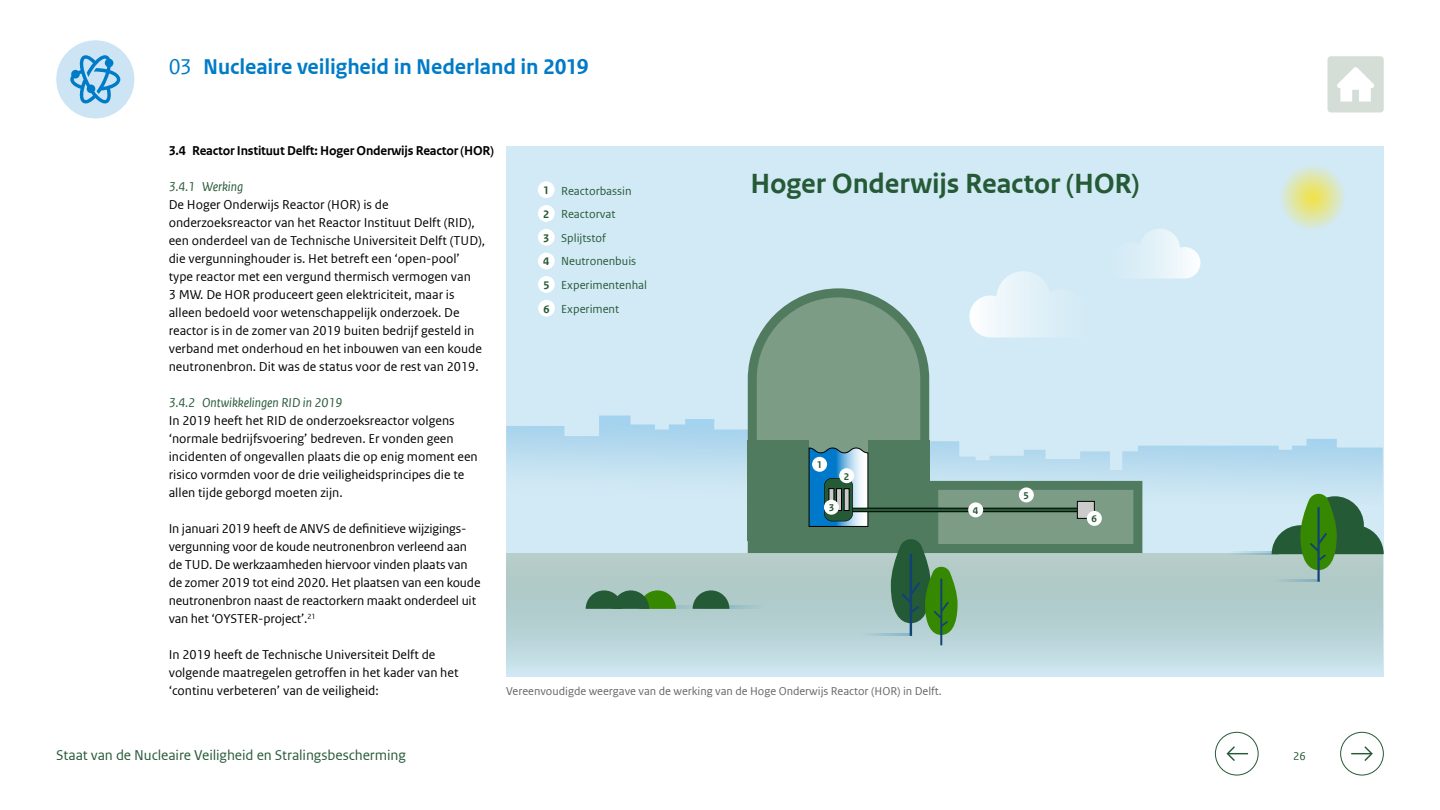
<style>
.page{position:relative;width:1440px;height:810px;background:#fff}
.page>*{position:absolute;margin:0;border:0;box-sizing:border-box;transform-origin:0 0}
.t1{font:700 29.25px "Rijksoverheid Sans Web Text";letter-spacing:-.005em;color:#255a36}
.t2{font:700 22.5px "Rijksoverheid Sans Web Text";letter-spacing:-.005em;color:#007bc7}
.t3{font:15px "Rijksoverheid Sans Web Text";letter-spacing:-.005em;color:#275937}
._06_Bodycopy{font:13.5px/18px "Rijksoverheid Sans Web Text";color:#000}
._05_Heading_H2{font:700 13.5px "Rijksoverheid Sans Web Text";letter-spacing:-.015em;color:#000}
._05_Heading_H3{font:italic 13.5px "Rijksoverheid Sans Web Text";color:#275937}
.t4{font:12.3px/23.5px "Rijksoverheid Sans Web Text";color:#275937}
.t5{font:12px "Rijksoverheid Sans Web Text";color:#666}
.t6{font:12px "Rijksoverheid Sans Web Text";color:#275937}
.t7{font:700 11.55px/23.8px "Rijksoverheid Sans Web Text";color:#275937;text-align:justify}
.t8{font:700 10.35px "Rijksoverheid Sans Web Text";color:#275937}
.s1{font-weight:400}
</style>
<div class="page">
<div style="left:1340px;top:732px;width:44px;height:43px;border:1px solid #275937;border-radius:50%"></div>
<svg style="left:1351px;top:746px;width:22px;height:15px"></svg>
<div style="left:1215px;top:732px;width:44px;height:43px;border:1px solid #275937;border-radius:50%"></div>
<svg style="left:1226px;top:746px;width:22px;height:15px"></svg>
<svg style="left:1328px;top:56px;width:56px;height:56px"></svg>
<div style="left:56px;top:40px;width:78px;height:78px;background:#cce4f4;border-radius:50%"></div>
<svg style="left:70px;top:55px;width:50px;height:49px"></svg>
<div style="left:506px;top:146px;width:878px;height:531px;background:#d2eaf5"></div>
<div style="left:506px;top:553px;width:877px;height:124px;background:linear-gradient(to bottom,#abc4be,#c4dfe8)"></div>
<svg style="left:506px;top:416px;width:877px;height:89px"></svg>
<svg style="left:1279px;top:164px;width:66px;height:66px;background:#dde6b3"></svg>
<svg style="left:538px;top:181px;width:17px;height:17px"></svg>
<svg style="left:538px;top:205px;width:17px;height:17px"></svg>
<svg style="left:538px;top:229px;width:17px;height:17px"></svg>
<svg style="left:538px;top:252px;width:17px;height:18px"></svg>
<svg style="left:538px;top:276px;width:17px;height:17px"></svg>
<svg style="left:538px;top:300px;width:17px;height:17px"></svg>
<hr style="left:643px;top:605px;width:87px;height:4px;background:#9fc1c6">
<hr style="left:703px;top:605px;width:87px;height:4px;background:#9cc0c5">
<svg style="left:693px;top:590px;width:36px;height:19px"></svg>
<svg style="left:586px;top:590px;width:90px;height:19px;background:#407840"></svg>
<svg style="left:1206px;top:551px;width:66px;height:3px"></svg>
<svg style="left:1272px;top:492px;width:112px;height:90px"></svg>
<svg style="left:1253px;top:579px;width:66px;height:3px"></svg>
<div style="left:748px;top:440px;width:61px;height:100px;background:#517b5e"></div>
<div style="left:748px;top:526px;width:181px;height:27px;background:#517b5e"></div>
<svg style="left:752px;top:229px;width:448px;height:416px"></svg>
<h2 class="t2" style="left:169px;top:54px;width:421px"><span class="s1">03</span> Nucleaire veiligheid in Nederland in 2019</h2>
<h2 class="_05_Heading_H2" style="left:169px;top:143px;width:327px">3.4 Reactor Instituut Delft: Hoger Onderwijs Reactor (HOR)</h2>
<h3 class="_05_Heading_H3" style="left:169px;top:179px;width:76px">3.4.1 Werking</h3>
<p class="_06_Bodycopy" style="left:169px;top:196px;width:318px">De Hoger Onderwijs Reactor (HOR) is de onderzoeksreactor van het Reactor Instituut Delft (RID), een onderdeel van de Technische Universiteit Delft (TUD), die vergunninghouder is. Het betreft een ‘open-pool’ type reactor met een vergund thermisch vermogen van<br>3 MW. De HOR produceert geen elektriciteit, maar is alleen bedoeld voor wetenschappelijk onderzoek. De reactor is in de zomer van 2019 buiten bedrijf gesteld in verband met onderhoud en het inbouwen van een koude neutronenbron. Dit was de status voor de rest van 2019.</p>
<h3 class="_05_Heading_H3" style="left:169px;top:395px;width:175px">3.4.2 Ontwikkelingen RID in 2019</h3>
<p class="_06_Bodycopy" style="left:169px;top:412px;width:311px">In 2019 heeft het RID de onderzoeksreactor volgens ‘normale bedrijfsvoering’ bedreven. Er vonden geen incidenten of ongevallen plaats die op enig moment een risico vormden voor de drie veiligheidsprincipes die te allen tijde geborgd moeten zijn.</p>
<p class="_06_Bodycopy" style="left:169px;top:520px;width:313px">In januari 2019 heeft de ANVS de definitieve wijzigings&shy;vergunning voor de koude neutronenbron verleend aan de TUD. De werkzaamheden hiervoor vinden plaats van de zomer 2019 tot eind 2020. Het plaatsen van een koude neutronenbron naast de reactorkern maakt onderdeel uit van het ‘OYSTER-project’.<sup>21</sup></p>
<p class="_06_Bodycopy" style="left:169px;top:646px;width:291px">In 2019 heeft de Technische Universiteit Delft de volgende maatregelen getroffen in het kader van het ‘continu verbeteren’ van de veiligheid:</p>
<p class="t7" style="left:543px;top:179px;width:8px">1</p>
<p class="t7" style="left:543px;top:202px;width:8px">2<br>3<br>4</p>
<p class="t4" style="left:561px;top:179px;width:77px">Reactorbassin<br>Reactorvat<br>Splijtstof<br>Neutronenbuis</p>
<p class="t7" style="left:543px;top:273px;width:8px">5<br>6</p>
<p class="t4" style="left:561px;top:273px;width:87px">Experimentenhal<br>Experiment</p>
<h1 class="t1" style="left:751px;top:167px;width:390px">Hoger Onderwijs Reactor (HOR)</h1>
<p class="t8" style="left:817px;top:459px;width:7px">1</p>
<p class="t8" style="left:844px;top:470px;width:7px">2</p>
<p class="t8" style="left:829px;top:502px;width:7px">3</p>
<p class="t8" style="left:973px;top:505px;width:7px">4</p>
<p class="t8" style="left:1024px;top:490px;width:7px">5</p>
<p class="t8" style="left:1092px;top:513px;width:7px">6</p>
<p class="t5" style="left:506px;top:684px;width:437px">Vereenvoudigde weergave van de werking van de Hoge Onderwijs Reactor (HOR) in Delft.</p>
<p class="t3" style="left:56px;top:746px;width:351px">Staat van de Nucleaire Veiligheid en Stralingsbescherming</p>
<p class="t6" style="left:1293px;top:749px;width:14px">26</p>
</div>
